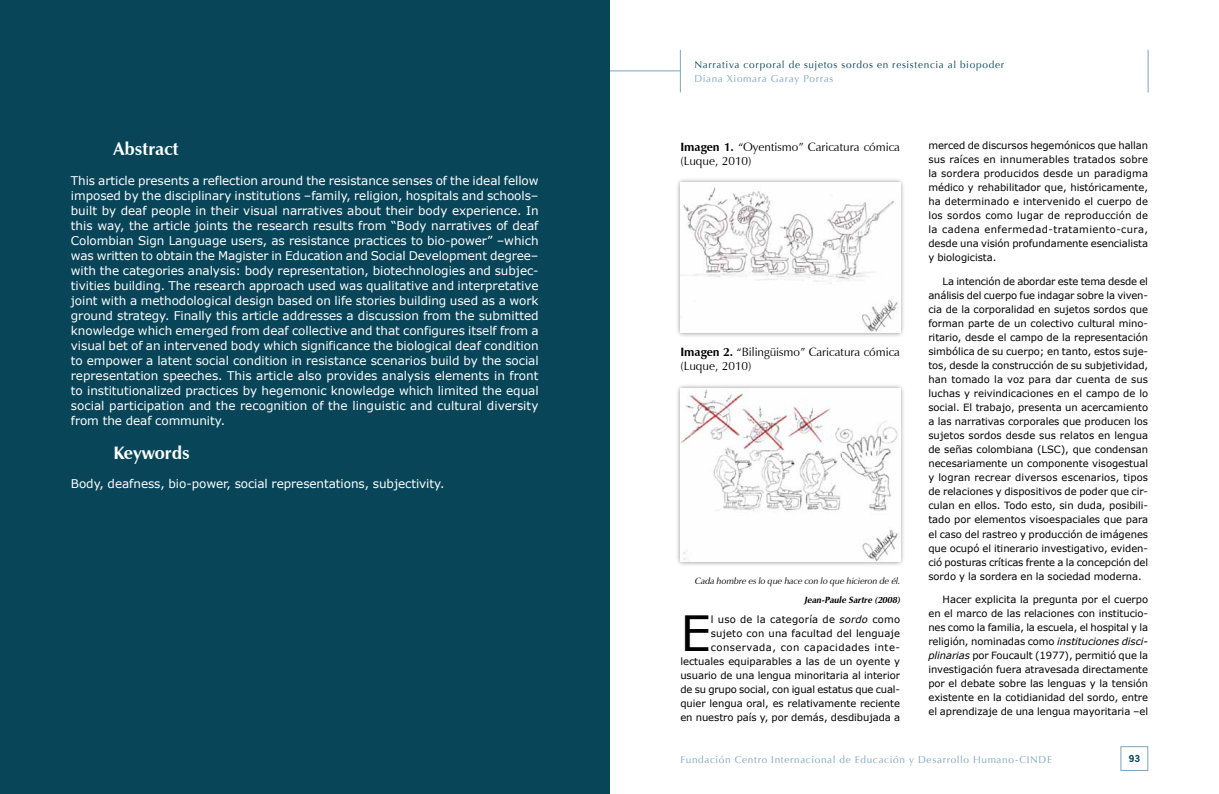
<style>
.page{position:relative;width:1219px;height:794px;background:#fff}
.page>*{position:absolute;margin:0;border:0;box-sizing:border-box;transform-origin:0 0}
.t1{font:48.5px "Verdana";color:#000}
.t2{font:700 18px "Zapf Humanist 601 BT";color:#fff}
.t3{font:12px/15px "Verdana";letter-spacing:-.005em;color:#fff;text-align:justify}
.t4{font:12px/14px "Zapf Humanist 601 BT";color:#000}
.t5{font:10px/14px "Verdana";letter-spacing:-.005em;color:#000;text-align:justify}
.t6{font:10px "Optima";letter-spacing:.065em;color:#7ca5bc}
.t7{font:10px "Optima";letter-spacing:.07em;color:#084559}
.t8{font:italic 9px "Zapf Humanist 601 BT";color:#000}
.t9{font:italic 700 9px "Zapf Humanist 601 BT";color:#000}
.t10{font:700 9px "News Gothic Std";color:#084559}
.s1{font-weight:700}
.s2{font-style:italic}
</style>
<div class="page">
<hr style="left:539px;top:71px;width:141px;height:1px;background:#7ca5bc">
<hr style="left:680px;top:50px;width:1px;height:42px;background:#7ca5bc">
<hr style="left:1148px;top:50px;width:1px;height:42px;background:#7ca5bc">
<div style="left:1121px;top:746px;width:27px;height:24px;border:1px solid #7ca5bc"></div>
<div style="left:0;top:0;width:609px;height:794px;background:#084559"></div>
<div style="left:675px;top:177px;width:231px;height:161px;background:#000;opacity:.5"></div>
<img style="left:680px;top:183px;width:220px;height:149px">
<div style="left:675px;top:383px;width:231px;height:184px;background:#000;opacity:.5"></div>
<img style="left:680px;top:388px;width:220px;height:174px">
<h2 class="t2" style="left:113px;top:138px;width:67px">Abstract</h2>
<p class="t3" style="left:71px;top:173px;width:469px">This article presents a reflection around the resistance senses of the ideal fellow imposed by the disciplinary institutions –family, religion, hospitals and schools– built by deaf people in their visual narratives about their body experience. In this way, the article joints the research results from “Body narratives of deaf Colombian Sign Language users, as resistance practices to bio-power” –which was written to obtain the Magister in Education and Social Development degree– with the categories analysis: body representation, biotechnologies and subjec&shy;tivities building. The research approach used was qualitative and interpretative joint with a methodological design based on life stories building used as a work ground strategy. Finally this article addresses a discussion from the submitted knowledge which emerged from deaf collective and that configures itself from a visual bet of an intervened body which significance the biological deaf condition to empower a latent social condition in resistance scenarios build by the social representation speeches. This article also provides analysis elements in front to institutionalized practices by hegemonic knowledge which limited the equal social participation and the recognition of the linguistic and cultural diversity from the deaf community.</p>
<h2 class="t2" style="left:113px;top:441px;width:78px">Keywords</h2>
<p class="t3" style="left:71px;top:476px;width:375px">Body, deafness, bio-power, social representations, subjectivity.</p>
<p class="t7" style="left:694px;top:59px;width:311px">Narrativa corporal de sujetos sordos en resistencia al biopoder</p>
<p class="t6" style="left:694px;top:73px;width:140px">Diana Xiomara Garay Porras</p>
<p class="t4" style="left:680px;top:140px;width:221px"><span class="s1">Imagen 1.</span> “Oyentismo” Caricatura cómica (Luque, 2010)</p>
<p class="t4" style="left:680px;top:345px;width:221px"><span class="s1">Imagen 2.</span> “Bilingüismo” Caricatura cómica (Luque, 2010)</p>
<p class="t8" style="left:694px;top:575px;width:209px">Cada hombre eslo que hace con lo que hicieron de él.</p>
<p class="t9" style="left:804px;top:595px;width:99px">Jean-Paule Sartre (2008)</p>
<h1 class="t1" style="left:680px;top:600px;width:32px">E</h1>
<p class="t5" style="left:680px;top:612px;width:221px;text-align:right">l uso de la categoría de <span class="s2">sordo</span> como sujeto con una facultad del lenguaje conservada, con capacidades inte&shy;lectuales equiparables a las de un oyente y usuario de una lengua minoritaria al interior de su grupo social, con igual estatus que cual&shy;quier lengua oral, es relativamente reciente en nuestro país y, por demás, desdibujada a</p>
<p class="t5" style="left:928px;top:139px;width:221px">merced de discursos hegemónicos que hallan sus raíces en innumerables tratados sobre la sordera producidos desde un paradigma médico y rehabilitador que, históricamente, ha determinado e intervenido el cuerpo de los sordos como lugar de reproducción de la cadena enfermedad-tratamiento-cura, desde una visión profundamente esencialista y biologicista.</p>
<p class="t5" style="left:928px;top:275px;width:221px;text-indent:14px">La intención de abordar este tema desde el análisis del cuerpo fue indagar sobre la viven&shy;cia de la corporalidad en sujetos sordos que forman parte de un colectivo cultural mino&shy;ritario, desde el campo de la representación simbólica de su cuerpo; en tanto, estos suje&shy;tos, desde la construcción de su subjetividad, han tomado la voz para dar cuenta de sus luchas y reivindicaciones en el campo de lo social. El trabajo, presenta un acercamiento a las narrativas corporales que producen los sujetos sordos desde sus relatos en lengua de señas colombiana (LSC), que condensan necesariamente un componente visogestual y logran recrear diversos escenarios, tipos de relaciones y dispositivos de poder que cir&shy;culan en ellos. Todo esto, sin duda, posibili&shy;tado por elementos visoespaciales que para el caso del rastreo y producción de imágenes que ocupó el itinerario investigativo, eviden&shy;ció posturas críticas frente a la concepción del sordo y la sordera en la sociedad moderna.</p>
<p class="t5" style="left:928px;top:592px;width:221px;text-indent:14px">Hacer explicita la pregunta por el cuerpo en el marco de las relaciones con institucio&shy;nes como la familia, la escuela, el hospital y la religión, nominadas como <span class="s2">instituciones disci&shy;plinarias</span> por Foucault (1977), permitió que la investigación fuera atravesada directamente por el debate sobre las lenguas y la tensión existente en la cotidianidad del sordo, entre el aprendizaje de una lengua mayoritaria –el</p>
<p class="t6" style="left:680px;top:754px;width:373px">Fundación Centro Internacional de Educación y Desarrollo Humano-CINDE</p>
<p class="t10" style="left:1129px;top:752px;width:13px">93</p>
</div>
